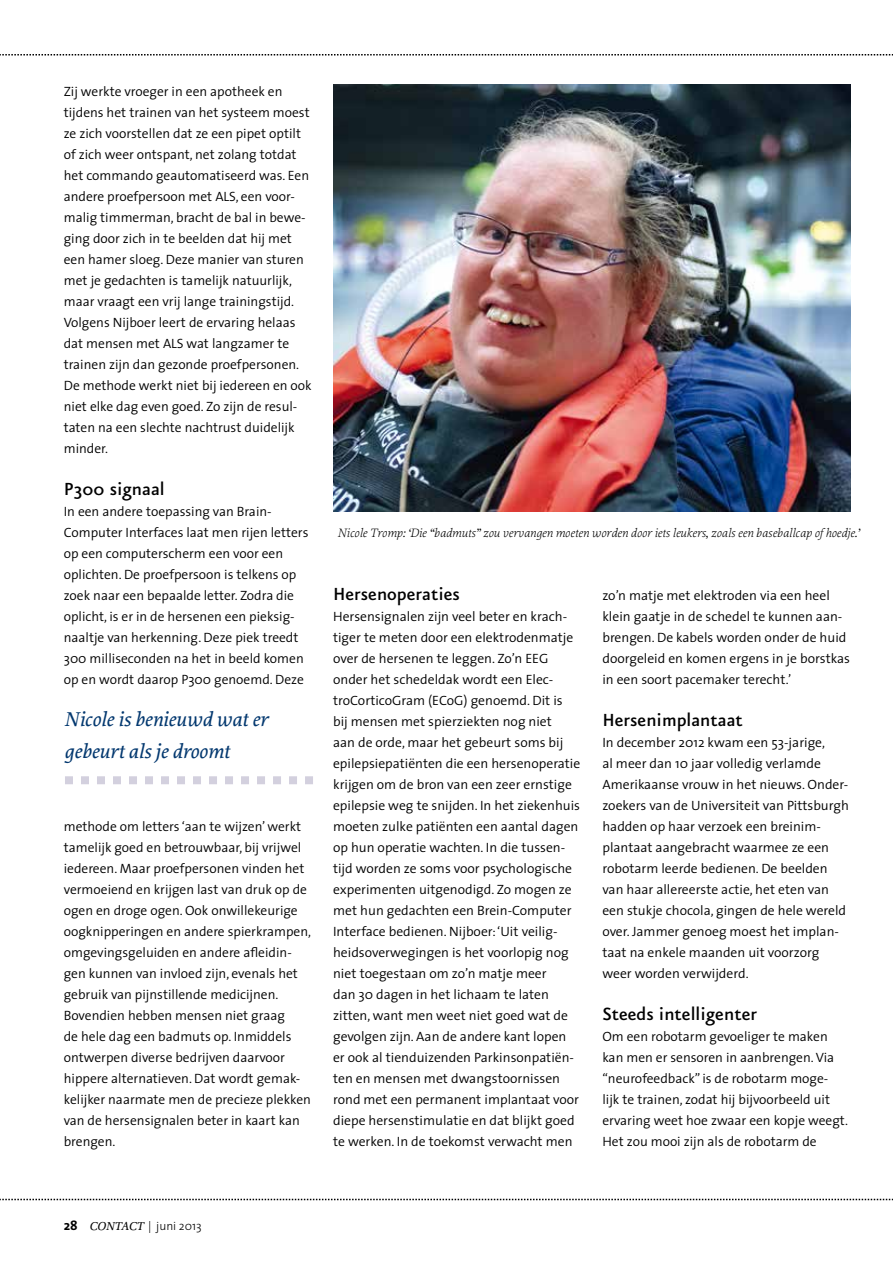
<style>
.page{position:relative;width:893px;height:1263px;background:#fff}
.page>*{position:absolute;margin:0;border:0;box-sizing:border-box;transform-origin:0 0}
.t1{font:500 21px "Eureka Sans";color:#000}
.t2{font:italic 500 21px/31.5px "Proforma";color:#03386f}
.t3{font:300 13.5px/21px "The Sans";color:#000}
.t4{font:italic 300 12.75px "Proforma";color:#000}
.t5{font:300 12px "The Sans";color:#000}
.s1{font-weight:700;font-size:13.5px}
.s2{font-family:"Proforma";font-weight:500;font-style:italic}
</style>
<div class="page">
<svg style="left:0;top:54px;width:893px;height:2px"></svg>
<svg style="left:0;top:1199px;width:893px;height:1px"></svg>
<img style="left:333px;top:85px;width:517px;height:426px">
<svg style="left:65px;top:776px;width:248px;height:8px"></svg>
<p class="t3" style="left:64px;top:81px;width:249px">Zij werkte vroeger in een apotheek en tijdens het trainen van het systeem moest ze zich voorstellen dat ze een pipet optilt of zich weer ontspant, net zolang totdat het commando geautomatiseerd was. Een andere proefpersoon met ALS, een voor&shy;malig timmerman, bracht de bal in bewe&shy;ging door zich in te beelden dat hij met een hamer sloeg. Deze manier van sturen met je gedachten is tamelijk natuurlijk, maar vraagt een vrij lange trainingstijd.<br>Volgens Nijboer leert de ervaring helaas dat mensen met ALS wat langzamer te trainen zijn dan gezonde proefpersonen.<br>De methode werkt niet bij iedereen en ook niet elke dag even goed. Zo zijn de resul&shy;taten na een slechte nachtrust duidelijk minder.</p>
<h1 class="t1" style="left:64px;top:479px;width:102px">P300 signaal</h1>
<p class="t3" style="left:64px;top:501px;width:246px">In een andere toepassing van Brain-Computer Interfaces laat men rijen letters op een computerscherm een voor een oplichten. De proefpersoon is telkens op zoek naar een bepaalde letter. Zodra die oplicht, is er in de hersenen een pieksig&shy;naaltje van herkenning. Deze piek treedt 300 milliseconden na het in beeld komen op en wordt daarop P300 genoemd. Deze</p>
<h1 class="t2" style="left:64px;top:703px;width:205px">Nicole is benieuwd wat er gebeurt als je droomt</h1>
<p class="t3" style="left:64px;top:816px;width:249px">methode om letters ‘aan te wijzen’ werkt tamelijk goed en betrouwbaar, bij vrijwel iedereen. Maar proefpersonen vinden het vermoeiend en krijgen last van druk op de ogen en droge ogen. Ook onwillekeurige oogknipperingen en andere spierkrampen, omgevingsgeluiden en andere afleidin&shy;gen kunnen van invloed zijn, evenals het gebruik van pijnstillende medicijnen.<br>Bovendien hebben mensen niet graag<br>de hele dag een badmuts op. Inmiddels ontwerpen diverse bedrijven daarvoor hippere alternatieven. Dat wordt gemak&shy;kelijker naarmate men de precieze plekken van de hersensignalen beter in kaart kan brengen.</p>
<p class="t4" style="left:338px;top:525px;width:524px">Nicole Tromp: ‘Die “badmuts” zou vervangen moeten worden door iets leukers, zoals een baseballcap of hoedje.’</p>
<h1 class="t1" style="left:333px;top:584px;width:128px">Hersenoperaties</h1>
<p class="t3" style="left:333px;top:606px;width:249px">Hersensignalen zijn veel beter en krach&shy;tiger te meten door een elektrodenmatje over de hersenen te leggen. Zo’n EEG onder het schedeldak wordt een Elec&shy;troCorticoGram (ECoG) genoemd. Dit is bij mensen met spierziekten nog niet<br>aan de orde, maar het gebeurt soms bij epilepsiepatiënten die een hersenoperatie krijgen om de bron van een zeer ernstige epilepsie weg te snijden. In het ziekenhuis moeten zulke patiënten een aantal dagen op hun operatie wachten. In die tussen&shy;tijd worden ze soms voor psychologische experimenten uitgenodigd. Zo mogen ze met hun gedachten een Brein-Computer Interface bedienen. Nijboer: ‘Uit veilig&shy;heidsoverwegingen is het voorlopig nog niet toegestaan om zo’n matje meer<br>dan 30 dagen in het lichaam te laten zitten, want men weet niet goed wat de gevolgen zijn. Aan de andere kant lopen er ook al tienduizenden Parkinsonpatiën&shy;ten en mensen met dwangstoornissen rond met een permanent implantaat voor diepe hersenstimulatie en dat blijkt goed te werken. In de toekomst verwacht men</p>
<p class="t3" style="left:602px;top:585px;width:249px">zo’n matje met elektroden via een heel klein gaatje in de schedel te kunnen aan&shy;brengen. De kabels worden onder de huid doorgeleid en komen ergens in je borstkas in een soort pacemaker terecht.’</p>
<h1 class="t1" style="left:602px;top:710px;width:142px">Hersenimplantaat</h1>
<p class="t3" style="left:602px;top:732px;width:248px">In december 2012 kwam een 53-jarige,<br>al meer dan 10 jaar volledig verlamde Amerikaanse vrouw in het nieuws. Onder&shy;zoekers van de Universiteit van Pittsburgh hadden op haar verzoek een breinim&shy;plantaat aangebracht waarmee ze een robotarm leerde bedienen. De beelden van haar allereerste actie, het eten van een stukje chocola, gingen de hele wereld over. Jammer genoeg moest het implan&shy;taat na enkele maanden uit voorzorg weer worden verwijderd.</p>
<h1 class="t1" style="left:602px;top:1004px;width:156px">Steeds intelligenter</h1>
<p class="t3" style="left:602px;top:1026px;width:247px">Om een robotarm gevoeliger te maken kan men er sensoren in aanbrengen. Via “neurofeedback” is de robotarm moge&shy;lijk te trainen, zodat hij bijvoorbeeld uit ervaring weet hoe zwaar een kopje weegt.<br>Het zou mooi zijn als de robotarm de</p>
<p class="t5" style="left:64px;top:1216px;width:139px"><span class="s1">28</span> <span class="s2">CONTACT</span> | juni 2013</p>
</div>
